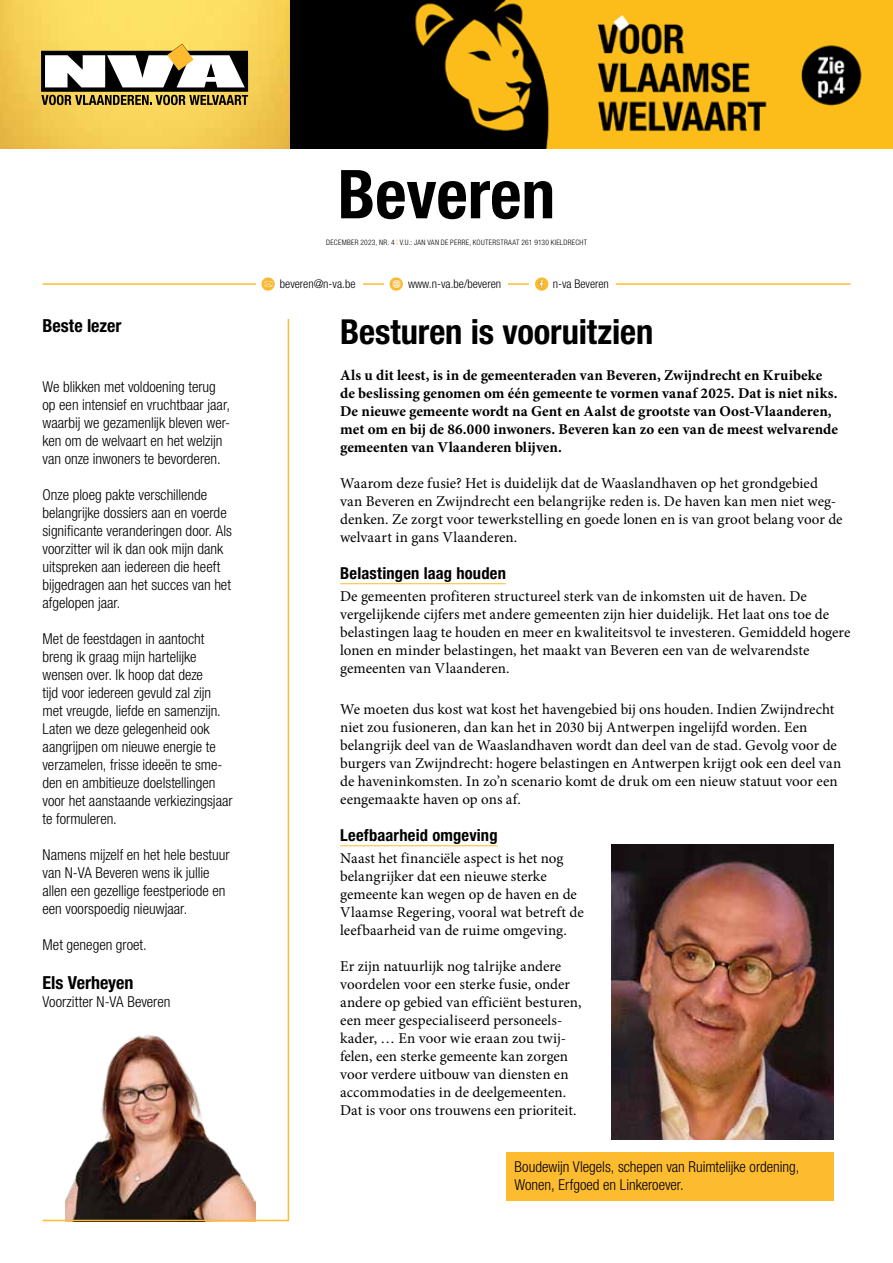
<style>
.page{position:relative;width:893px;height:1263px;background:#fff}
.page>*{position:absolute;margin:0;border:0;box-sizing:border-box;transform-origin:0 0}
.t1{font:700 condensed 67.5px "Helvetica Neue LT Std";color:#000}
.t2{font:700 condensed 34.5px "Helvetica Neue LT Std";letter-spacing:-.005em;color:#000}
.t3{font:700 condensed 18px "Helvetica Neue LT Std";color:#000}
.t4{font:700 condensed 16.5px "Helvetica Neue LT Std";letter-spacing:.01em;color:#000}
.t5{font:15px/18px "Minion Pro";color:#000}
.t6{font:300 condensed 15px/18px "Helvetica Neue LT Std";color:#000}
.t7{font:700 15px/18px "Minion Pro";color:#000}
.t8{font:300 condensed 12px "Helvetica Neue LT Std";color:#000}
.t9{font:300 condensed 7.5px "Helvetica Neue LT Std";letter-spacing:.035em;color:#000}
.s1{color:#fdbb30}
</style>
<div class="page">
<svg style="left:42px;top:318px;width:248px;height:904px"></svg>
<img style="left:612px;top:845px;width:221px;height:295px">
<div style="left:506px;top:1152px;width:327px;height:49px;background:#fdbb30"></div>
<img style="left:289px;top:0;width:604px;height:149px">
<hr style="left:340px;top:583px;width:166px;height:1px;background:#fdbb30">
<hr style="left:340px;top:845px;width:157px;height:1px;background:#fdbb30">
<hr style="left:43px;top:283px;width:807px;height:2px;background:#fdbb30">
<div style="left:384px;top:276px;width:124px;height:16px;background:#fff"></div>
<svg style="left:389px;top:277px;width:14px;height:14px"></svg>
<svg style="left:391px;top:279px;width:10px;height:10px"></svg>
<div style="left:529px;top:276px;width:87px;height:16px;background:#fff"></div>
<svg style="left:535px;top:277px;width:13px;height:14px"></svg>
<svg style="left:537px;top:279px;width:10px;height:10px"></svg>
<div style="left:256px;top:276px;width:106px;height:16px;background:#fff"></div>
<svg style="left:261px;top:277px;width:14px;height:14px"></svg>
<svg style="left:263px;top:279px;width:10px;height:10px"></svg>
<svg style="left:0;top:0;width:289px;height:149px;background:#f5d157"></svg>
<svg style="left:41px;top:44px;width:207px;height:61px"></svg>
<p class="t3" style="left:43px;top:314px;width:80px">Beste lezer</p>
<p class="t6" style="left:43px;top:378px;width:189px">We blikken met voldoening terug op een intensief en vruchtbaar jaar, waarbij we gezamenlijk bleven wer&shy;ken om de welvaart en het welzijn van onze inwoners te bevorderen.</p>
<p class="t6" style="left:43px;top:486px;width:191px">Onze ploeg pakte verschillende belangrijke dossiers aan en voerde significante veranderingen door. Als voorzitter wil ik dan ook mijn dank uitspreken aan iedereen die heeft bijgedragen aan het succes van het afgelopen jaar.</p>
<p class="t6" style="left:43px;top:630px;width:192px">Met de feestdagen in aantocht breng ik graag mijn hartelijke wensen over. Ik hoop dat deze<br>tijd voor iedereen gevuld zal zijn met vreugde, liefde en samenzijn.<br>Laten we deze gelegenheid ook aangrijpen om nieuwe energie te verzamelen, frisse ideeën te sme&shy;den en ambitieuze doelstellingen voor het aanstaande verkiezingsjaar te formuleren.</p>
<p class="t6" style="left:43px;top:846px;width:189px">Namens mijzelf en het hele bestuur van N-VA Beveren wens ik jullie allen een gezellige feestperiode en een voorspoedig nieuwjaar.</p>
<p class="t6" style="left:43px;top:936px;width:106px">Met genegen groet.</p>
<p class="t3" style="left:43px;top:972px;width:92px">Els Verheyen</p>
<p class="t6" style="left:43px;top:993px;width:129px">Voorzitter N-VA Beveren</p>
<h1 class="t1" style="left:338px;top:153px;width:219px">Beveren</h1>
<p class="t9" style="left:326px;top:238px;width:262px">DECEMBER 2023, NR. 4 <span class="s1">I</span> V.U.: JAN VAN DE PERRE, KOUTERSTRAAT 261 9130 KIELDRECHT</p>
<p class="t8" style="left:280px;top:277px;width:77px">beveren@n-va.be</p>
<p class="t8" style="left:408px;top:277px;width:95px">www.n-va.be/beveren</p>
<p class="t8" style="left:553px;top:277px;width:58px">n-va Beveren</p>
<h2 class="t2" style="left:340px;top:310px;width:315px">Besturen is vooruitzien</h2>
<p class="t7" style="left:340px;top:366px;width:499px">Als u dit leest, is in de gemeenteraden van Beveren, Zwijndrecht en Kruibeke de beslissing genomen om één gemeente te vormen vanaf 2025. Dat is niet niks.<br>De nieuwe gemeente wordt na Gent en Aalst de grootste van Oost-Vlaanderen, met om en bij de 86.000 inwoners. Beveren kan zo een van de meest welvarende gemeenten van Vlaanderen blijven.</p>
<p class="t5" style="left:340px;top:474px;width:504px">Waarom deze fusie? Het is duidelijk dat de Waaslandhaven op het grondgebied van Beveren en Zwijndrecht een belangrijke reden is. De haven kan men niet weg&shy;denken. Ze zorgt voor tewerkstelling en goede lonen en is van groot belang voor de welvaart in gans Vlaanderen.</p>
<p class="t4" style="left:340px;top:563px;width:167px">Belastingen laag houden</p>
<p class="t5" style="left:340px;top:588px;width:512px">De gemeenten profiteren structureel sterk van de inkomsten uit de haven. De vergelijkende cijfers met andere gemeenten zijn hier duidelijk. Het laat ons toe de belastingen laag te houden en meer en kwaliteitsvol te investeren. Gemiddeld hogere lonen en minder belastingen, het maakt van Beveren een van de welvarendste gemeenten van Vlaanderen.</p>
<p class="t5" style="left:340px;top:700px;width:503px">We moeten dus kost wat kost het havengebied bij ons houden. Indien Zwijndrecht niet zou fusioneren, dan kan het in 2030 bij Antwerpen ingelijfd worden. Een belangrijk deel van de Waaslandhaven wordt dan deel van de stad. Gevolg voor de burgers van Zwijndrecht: hogere belastingen en Antwerpen krijgt ook een deel van de haveninkomsten. In zo’n scenario komt de druk om een nieuw statuut voor een eengemaakte haven op ons af.</p>
<p class="t4" style="left:340px;top:825px;width:159px">Leefbaarheid omgeving</p>
<p class="t5" style="left:340px;top:850px;width:245px">Naast het financiële aspect is het nog belangrijker dat een nieuwe sterke gemeente kan wegen op de haven en de Vlaamse Regering, vooral wat betreft de leefbaarheid van de ruime omgeving.</p>
<p class="t5" style="left:340px;top:958px;width:243px">Er zijn natuurlijk nog talrijke andere voordelen voor een sterke fusie, onder andere op gebied van efficiënt besturen, een meer gespecialiseerd personeels&shy;kader, … En voor wie eraan zou twij&shy;felen, een sterke gemeente kan zorgen voor verdere uitbouw van diensten en accommodaties in de deelgemeenten.<br>Dat is voor ons trouwens een prioriteit.</p>
<p class="t6" style="left:514px;top:1157px;width:286px">Boudewijn Vlegels, schepen van Ruimtelijke ordening,<br>Wonen, Erfgoed en Linkeroever.</p>
</div>
